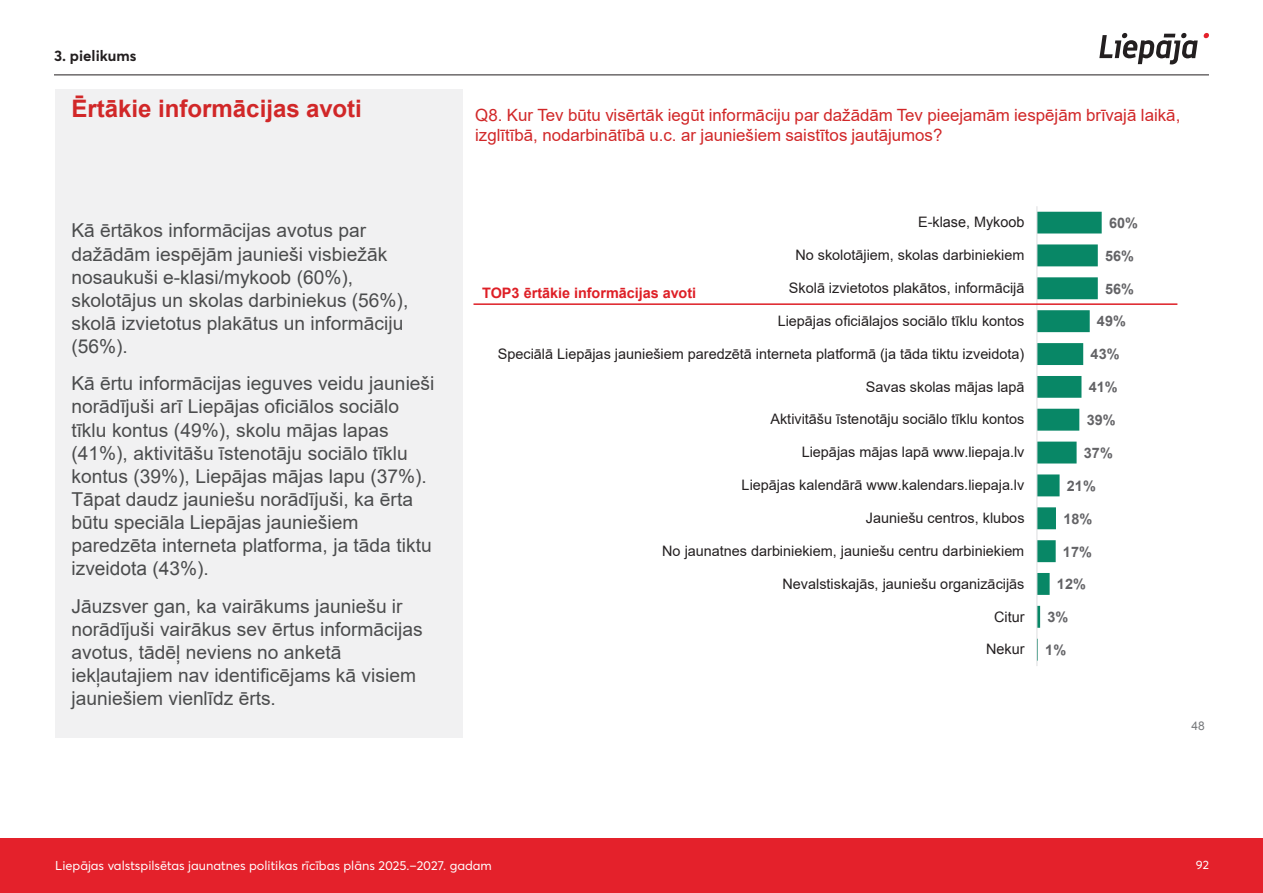
<style>
.page{position:relative;width:1263px;height:893px;background:#fff}
.page>*{position:absolute;margin:0;border:0;box-sizing:border-box;transform-origin:0 0}
.t1{font:700 24.15px "Arial";color:#d12728}
.t2{font:19.2px/23.1px "Arial";color:#4b4c4d}
.t3{font:16.95px "Arial";color:#d12728}
.t4{font:16.8px "Arial";color:#d12728}
.t5{font:700 15px "Averta CY";color:#231f20}
.t6{font:14.4px "Arial";color:#231f20}
.t7{font:700 14.4px "Arial";letter-spacing:.005em;color:#636366}
.t8{font:700 14.4px "Arial";color:#de1f26}
.t9{font:12.75px "Averta CY";color:#fff}
.t10{font:12px "Averta CY";color:#fff}
.t11{font:12px "Arial";color:#76787b}
</style>
<div class="page">
<svg style="left:1099px;top:33px;width:110px;height:31px"></svg>
<hr style="left:54px;top:75px;width:1155px;height:1px;background:#231f20">
<div style="left:0;top:838px;width:1263px;height:55px;background:#e4212b"></div>
<div style="left:55px;top:89px;width:407px;height:649px;background:#f1f1f2"></div>
<svg style="left:1037px;top:212px;width:65px;height:449px"></svg>
<hr style="left:1036px;top:206px;width:1px;height:460px;background:#dcdddf">
<hr style="left:473px;top:303px;width:704px;height:2px;background:#de1f26">
<p class="t5" style="left:54px;top:45px;width:84px">3. pielikums</p>
<p class="t1" style="left:71px;top:91px;width:292px">Ērtākie informācijas avoti</p>
<p class="t2" style="left:71px;top:219px;width:338px">Kā ērtākos informācijas avotus par dažādām iespējām jaunieši visbiežāk nosaukuši e-klasi/mykoob (60%), skolotājus un skolas darbiniekus (56%), skolā izvietotus plakātus un informāciju (56%).</p>
<p class="t2" style="left:71px;top:372px;width:365px">Kā ērtu informācijas ieguves veidu jaunieši norādījuši arī Liepājas oficiālos sociālo tīklu kontus (49%), skolu mājas lapas (41%), aktivitāšu īstenotāju sociālo tīklu kontus (39%), Liepājas mājas lapu (37%).<br>Tāpat daudz jauniešu norādījuši, ka ērta būtu speciāla Liepājas jauniešiem paredzēta interneta platforma, ja tāda tiktu izveidota (43%).</p>
<p class="t2" style="left:71px;top:594px;width:353px">Jāuzsver gan, ka vairākums jauniešu ir norādījuši vairākus sev ērtus informācijas avotus, tādēļ neviens no anketā iekļautajiem nav identificējams kā visiem jauniešiem vienlīdz ērts.</p>
<p class="t3" style="left:475px;top:103px;width:707px">Q8. Kur Tev būtu visērtāk iegūt informāciju par dažādām Tev pieejamām iespējām brīvajā laikā,</p>
<p class="t4" style="left:475px;top:123px;width:469px">izglītībā, nodarbinātībā u.c. ar jauniešiem saistītos jautājumos?</p>
<p class="t6" style="left:918px;top:213px;width:108px">E-klase, Mykoob</p>
<p class="t6" style="left:795px;top:245px;width:231px">No skolotājiem, skolas darbiniekiem</p>
<p class="t6" style="left:789px;top:278px;width:237px">Skolā izvietotos plakātos, informācijā</p>
<p class="t6" style="left:778px;top:311px;width:248px">Liepājas oficiālajos sociālo tīklu kontos</p>
<p class="t6" style="left:498px;top:344px;width:528px">Speciālā Liepājas jauniešiem paredzētā interneta platformā (ja tāda tiktu izveidota)</p>
<p class="t6" style="left:866px;top:377px;width:160px">Savas skolas mājas lapā</p>
<p class="t6" style="left:770px;top:409px;width:255px">Aktivitāšu īstenotāju sociālo tīklu kontos</p>
<p class="t6" style="left:802px;top:442px;width:224px">Liepājas mājas lapā www.liepaja.lv</p>
<p class="t6" style="left:742px;top:475px;width:284px">Liepājas kalendārā www.kalendars.liepaja.lv</p>
<p class="t6" style="left:866px;top:508px;width:160px">Jauniešu centros, klubos</p>
<p class="t6" style="left:662px;top:541px;width:364px">No jaunatnes darbiniekiem, jauniešu centru darbiniekiem</p>
<p class="t6" style="left:782px;top:574px;width:243px">Nevalstiskajās, jauniešu organizācijās</p>
<p class="t6" style="left:994px;top:607px;width:32px">Citur</p>
<p class="t6" style="left:986px;top:640px;width:40px">Nekur</p>
<p class="t8" style="left:482px;top:283px;width:215px">TOP3 ērtākie informācijas avoti</p>
<p class="t7" style="left:1109px;top:213px;width:30px">60%</p>
<p class="t7" style="left:1105px;top:246px;width:30px">56%</p>
<p class="t7" style="left:1105px;top:279px;width:30px">56%</p>
<p class="t7" style="left:1097px;top:312px;width:31px">49%</p>
<p class="t7" style="left:1090px;top:345px;width:31px">43%</p>
<p class="t7" style="left:1089px;top:378px;width:30px">41%</p>
<p class="t7" style="left:1087px;top:410px;width:30px">39%</p>
<p class="t7" style="left:1084px;top:443px;width:30px">37%</p>
<p class="t7" style="left:1067px;top:476px;width:30px">21%</p>
<p class="t7" style="left:1063px;top:509px;width:30px">18%</p>
<p class="t7" style="left:1063px;top:542px;width:30px">17%</p>
<p class="t7" style="left:1057px;top:575px;width:30px">12%</p>
<p class="t7" style="left:1047px;top:608px;width:22px">3%</p>
<p class="t7" style="left:1045px;top:640px;width:22px">1%</p>
<p class="t11" style="left:1191px;top:718px;width:15px">48</p>
<p class="t9" style="left:55px;top:857px;width:438px">Liepājas valstspilsētas jaunatnes politikas rīcības plāns 2025.–2027. gadam</p>
<p class="t10" style="left:1196px;top:857px;width:15px">92</p>
</div>
